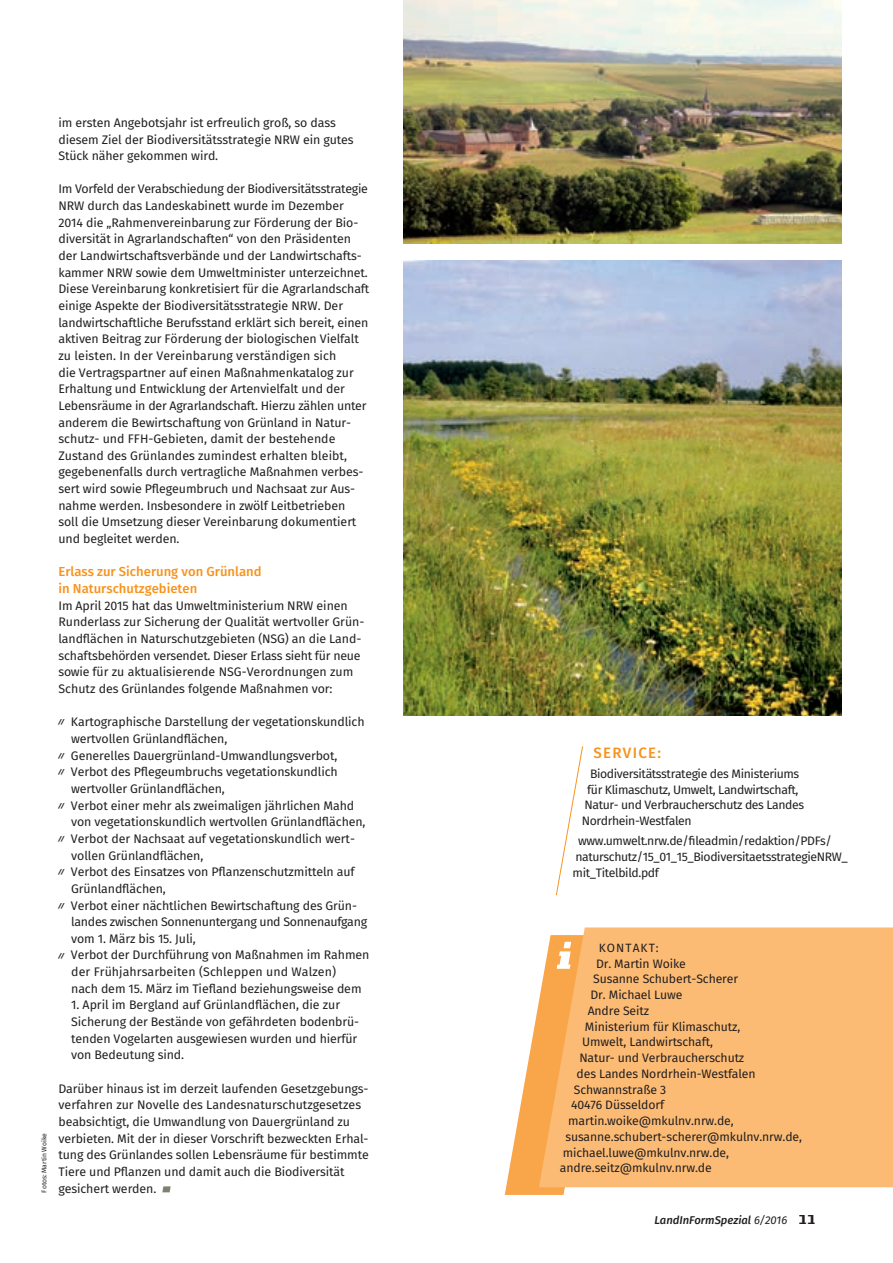
<style>
.page{position:relative;width:893px;height:1263px;background:#fff}
.page>*{position:absolute;margin:0;border:0;box-sizing:border-box;transform-origin:0 0}
.t1{font:500 15px "Fira Sans";letter-spacing:.085em;color:#f7931d}
.t2{font:500 13.05px/16.6px "Fira Sans";color:#f7931d}
.t3{font:12.3px/16.6px "Fira Sans";letter-spacing:-.01em;color:#231f20}
.t4{font:12.15px "Fira Sans";letter-spacing:-.01em;color:#231f20}
.t5{font:12.15px/15.8px "Fira Sans";letter-spacing:-.03em;color:#231f20}
.t6{font:12px "Fira Sans";letter-spacing:.085em;color:#231f20}
.t7{font:italic 500 11.25px "Fira Sans";color:#231f20}
.t8{font:6.75px "Fira Sans";letter-spacing:-.01em;color:#231f20}
.s1{font-weight:400}
.s2{font-family:"Authentic Sans Std";font-weight:700;font-style:normal;font-size:13.5px}
</style>
<div class="page">
<svg style="left:162px;top:1186px;width:9px;height:6px"></svg>
<div style="left:583px;top:927px;width:310px;height:260px;background:#fcbb74"></div>
<svg style="left:505px;top:935px;width:104px;height:260px"></svg>
<img style="left:403px;top:261px;width:439px;height:454px">
<img style="left:403px;top:0;width:439px;height:243px">
<svg style="left:555px;top:746px;width:28px;height:150px"></svg>
<p class="t8" style="left:39px;top:1192px;width:61px;rotate:-90deg">Fotos: Martin Woike</p>
<p class="t3" style="left:58px;top:115px;width:297px">im ersten Angebotsjahr ist erfreulich groß, so dass diesem Ziel der Biodiversitätsstrategie NRW ein gutes<br>Stück näher gekommen wird.</p>
<p class="t3" style="left:58px;top:182px;width:312px">Im Vorfeld der Verabschiedung der Biodiversitätsstrategie NRW durch das Landeskabinett wurde im Dezember 2014 die „Rahmenvereinbarung zur Förderung der Bio&shy;diversität in Agrarlandschaften“ von den Präsidenten der Landwirtschaftsverbände und der Landwirtschafts&shy;kammer NRW sowie dem Umweltminister unterzeichnet.<br>Diese Vereinbarung konkretisiert für die Agrarlandschaft einige Aspekte der Biodiversitätsstrategie NRW. Der landwirtschaftliche Berufsstand erklärt sich bereit, einen aktiven Beitrag zur Förderung der biologischen Vielfalt zu leisten. In der Vereinbarung verständigen sich<br>die Vertragspartner auf einen Maßnahmenkatalog zur Erhaltung und Entwicklung der Artenvielfalt und der Lebensräume in der Agrarlandschaft. Hierzu zählen unter anderem die Bewirtschaftung von Grünland in Natur&shy;schutz- und FFH-Gebieten, damit der bestehende Zustand des Grünlandes zumindest erhalten bleibt, gegebenenfalls durch vertragliche Maßnahmen verbes&shy;sert wird sowie Pflegeumbruch und Nachsaat zur Aus&shy;nahme werden. Insbesondere in zwölf Leitbetrieben<br>soll die Umsetzung dieser Vereinbarung dokumentiert und begleitet werden.</p>
<p class="t2" style="left:58px;top:564px;width:205px">Erlass zur Sicherung von Grünland in Naturschutzgebieten</p>
<p class="t3" style="left:58px;top:598px;width:307px">Im April 2015 hat das Umweltministerium NRW einen Runderlass zur Sicherung der Qualität wertvoller Grün&shy;landflächen in Naturschutzgebieten (NSG) an die Land&shy;schaftsbehörden versendet. Dieser Erlass sieht für neue sowie für zu aktualisierende NSG-Verordnungen zum Schutz des Grünlandes folgende Maßnahmen vor:</p>
<p class="t3" style="left:57px;top:715px;width:309px"><sup>//</sup> Kartographische Darstellung der vegetationskundlich</p>
<p class="t3" style="left:71px;top:731px;width:158px">wertvollen Grünlandflächen,</p>
<p class="t3" style="left:57px;top:748px;width:282px"><sup>//</sup> Generelles Dauergrünland-Umwandlungsverbot,</p>
<p class="t3" style="left:57px;top:764px;width:282px"><sup>//</sup> Verbot des Pflegeumbruchs vegetationskundlich</p>
<p class="t3" style="left:71px;top:781px;width:155px">wertvoller Grünlandflächen,</p>
<p class="t3" style="left:57px;top:798px;width:299px"><sup>//</sup> Verbot einer mehr als zweimaligen jährlichen Mahd</p>
<p class="t3" style="left:71px;top:814px;width:296px">von vegetationskundlich wertvollen Grünlandflächen,</p>
<p class="t3" style="left:57px;top:831px;width:298px"><sup>//</sup> Verbot der Nachsaat auf vegetationskundlich wert-</p>
<p class="t3" style="left:71px;top:848px;width:134px">vollen Grünlandflächen,</p>
<p class="t3" style="left:57px;top:864px;width:299px"><sup>//</sup> Verbot des Einsatzes von Pflanzenschutzmitteln auf</p>
<p class="t3" style="left:71px;top:881px;width:96px">Grünlandflächen,</p>
<p class="t3" style="left:57px;top:898px;width:302px"><sup>//</sup> Verbot einer nächtlichen Bewirtschaftung des Grün-</p>
<p class="t3" style="left:71px;top:914px;width:297px">landes zwischen Sonnenuntergang und Sonnenaufgang</p>
<p class="t3" style="left:71px;top:931px;width:126px">vom 1. März bis 15. Juli,</p>
<p class="t3" style="left:57px;top:948px;width:314px"><sup>//</sup> Verbot der Durchführung von Maßnahmen im Rahmen</p>
<p class="t3" style="left:71px;top:964px;width:266px">der Frühjahrsarbeiten (Schleppen und Walzen)</p>
<p class="t3" style="left:71px;top:981px;width:292px">nach dem 15. März im Tiefland beziehungsweise dem</p>
<p class="t3" style="left:71px;top:998px;width:290px">1. April im Bergland auf Grünlandflächen, die zur Sicherung der Bestände von gefährdeten bodenbrü&shy;tenden Vogelarten ausgewiesen wurden und hierfür von Bedeutung sind.</p>
<p class="t3" style="left:58px;top:1081px;width:312px">Darüber hinaus ist im derzeit laufenden Gesetzgebungs&shy;verfahren zur Novelle des Landesnaturschutzgesetzes beabsichtigt, die Umwandlung von Dauergrünland zu verbieten. Mit der in dieser Vorschrift bezweckten Erhal&shy;tung des Grünlandes sollen Lebensräume für bestimmte Tiere und Pflanzen und damit auch die Biodiversität gesichert werden.</p>
<p class="t1" style="left:594px;top:742px;width:69px">SERVICE:</p>
<p class="t5" style="left:590px;top:767px;width:211px">Biodiversitätsstrategie des Ministeriums</p>
<p class="t5" style="left:587px;top:782px;width:213px">für Klimaschutz, Umwelt, Landwirtschaft,</p>
<p class="t5" style="left:584px;top:798px;width:221px">Natur- und Verbraucherschutz des Landes</p>
<p class="t5" style="left:582px;top:814px;width:112px">Nordrhein-Westfalen</p>
<p class="t5" style="left:573px;top:834px;width:277px;text-indent:6px">www.umwelt.nrw.de/fileadmin/redaktion/PDFs/ naturschutz/15_01_15_BiodiversitaetsstrategieNRW_ mit_Titelbild.pdf</p>
<p class="t6" style="left:599px;top:939px;width:61px">KONTAKT:</p>
<p class="t4" style="left:596px;top:955px;width:91px">Dr. Martin Woike</p>
<p class="t4" style="left:593px;top:970px;width:147px">Susanne Schubert-Scherer</p>
<p class="t4" style="left:590px;top:986px;width:94px">Dr. Michael Luwe</p>
<p class="t4" style="left:588px;top:1002px;width:63px">Andre Seitz</p>
<p class="t4" style="left:585px;top:1018px;width:157px">Ministerium für Klimaschutz,</p>
<p class="t4" style="left:582px;top:1033px;width:132px">Umwelt, Landwirtschaft,</p>
<p class="t4" style="left:579px;top:1049px;width:166px">Natur- und Verbraucherschutz</p>
<p class="t4" style="left:577px;top:1065px;width:181px">des Landes Nordrhein-Westfalen</p>
<p class="t4" style="left:574px;top:1081px;width:94px">Schwannstraße 3</p>
<p class="t4" style="left:571px;top:1096px;width:95px">40476 Düsseldorf</p>
<p class="t4" style="left:568px;top:1112px;width:167px">martin.woike@mkulnv.nrw.de,</p>
<p class="t4" style="left:565px;top:1128px;width:238px">susanne.schubert-scherer@mkulnv.nrw.de,</p>
<p class="t4" style="left:563px;top:1144px;width:168px">michael.luwe@mkulnv.nrw.de,</p>
<p class="t4" style="left:560px;top:1159px;width:153px">andre.seitz@mkulnv.nrw.de</p>
<p class="t7" style="left:654px;top:1212px;width:163px">LandInFormSpezial <span class="s1">6/2016</span> <span class="s2">11</span></p>
</div>
